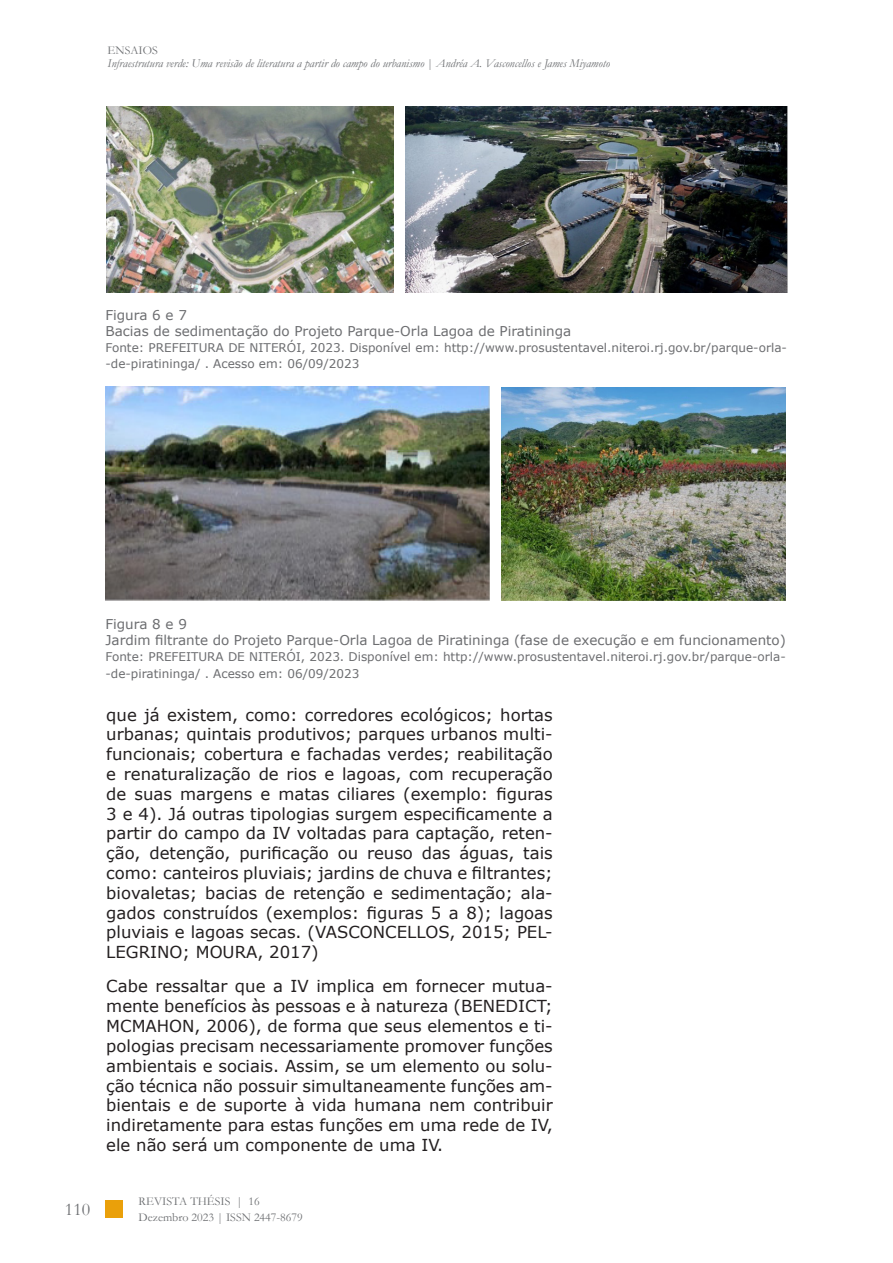
<style>
.page{position:relative;width:893px;height:1263px;background:#fff}
.page>*{position:absolute;margin:0;border:0;box-sizing:border-box;transform-origin:0 0}
.t1{font:18px "Garamond";color:#6d6f72}
.Artigos_-_Texto{font:16.5px/19.8px "Verdana";color:#231f20;text-align:justify}
.Legendas{font:13.5px "Verdana";color:#6c6d70}
.Legendas-2{font:12px/16.2px "Verdana";color:#6c6d70}
.t2{font:italic 12px/12.8px "Garamond";color:#6d6f72}
.t3{font:12px/16.2px "Garamond";color:#6d6f72}
.s1{font-style:normal}
</style>
<div class="page">
<div style="left:106px;top:1201px;width:17px;height:17px;background:#eaa00a"></div>
<img style="left:106px;top:106px;width:287px;height:187px">
<img style="left:405px;top:106px;width:382px;height:187px">
<img style="left:105px;top:387px;width:384px;height:213px">
<img style="left:501px;top:387px;width:285px;height:213px">
<p class="t2" style="left:108px;top:44px;width:504px"><span class="s1">ENSAIOS<br></span>Infraestrutura verde: Uma revisão de literatura a partir do campo do urbanismo <span class="s1">|</span> Andréa A. Vasconcellos e James Miyamoto</p>
<p class="Legendas" style="left:105px;top:306px;width:83px">Figura 6 e 7</p>
<p class="Legendas" style="left:105px;top:323px;width:467px">Bacias de sedimentação do Projeto Parque-Orla Lagoa de Piratininga</p>
<p class="Legendas-2" style="left:105px;top:340px;width:683px">Fonte: PREFEITURA DE NITERÓI, 2023. Disponível em: http://www.prosustentavel.niteroi.rj.gov.br/parque-orla--de-piratininga/ . Acesso em: 06/09/2023</p>
<p class="Legendas" style="left:105px;top:615px;width:83px">Figura 8 e 9</p>
<p class="Legendas" style="left:105px;top:632px;width:682px">Jardim filtrante do Projeto Parque-Orla Lagoa de Piratininga (fase de execução e em funcionamento)</p>
<p class="Legendas-2" style="left:105px;top:649px;width:682px">Fonte: PREFEITURA DE NITERÓI, 2023. Disponível em: http://www.prosustentavel.niteroi.rj.gov.br/parque-orla--de-piratininga/ . Acesso em: 06/09/2023</p>
<p class="Artigos_-_Texto" style="left:106px;top:705px;width:448px">que já existem, como: corredores ecológicos; hortas urbanas; quintais produtivos; parques urbanos multi&shy;funcionais; cobertura e fachadas verdes; reabilitação e renaturalização de rios e lagoas, com recuperação de suas margens e matas ciliares (exemplo: figuras 3 e 4). Já outras tipologias surgem especificamente a partir do campo da IV voltadas para captação, reten&shy;ção, detenção, purificação ou reuso das águas, tais como: canteiros pluviais; jardins de chuva e filtrantes; biovaletas; bacias de retenção e sedimentação; ala&shy;gados construídos (exemplos: figuras 5 a 8); lagoas pluviais e lagoas secas. (VASCONCELLOS, 2015; PEL-LEGRINO; MOURA, 2017)</p>
<p class="Artigos_-_Texto" style="left:106px;top:977px;width:448px">Cabe ressaltar que a IV implica em fornecer mutua&shy;mente benefícios às pessoas e à natureza (BENEDICT; MCMAHON, 2006), de forma que seus elementos e ti&shy;pologias precisam necessariamente promover funções ambientais e sociais. Assim, se um elemento ou solu&shy;ção técnica não possuir simultaneamente funções am&shy;bientais e de suporte à vida humana nem contribuir indiretamente para estas funções em uma rede de IV, ele não será um componente de uma IV.</p>
<p class="t1" style="left:65px;top:1197px;width:27px">110</p>
<p class="t3" style="left:139px;top:1193px;width:166px">REVISTA THÉSIS | 16<br>Dezembro 2023 | ISSN 2447-8679</p>
</div>
